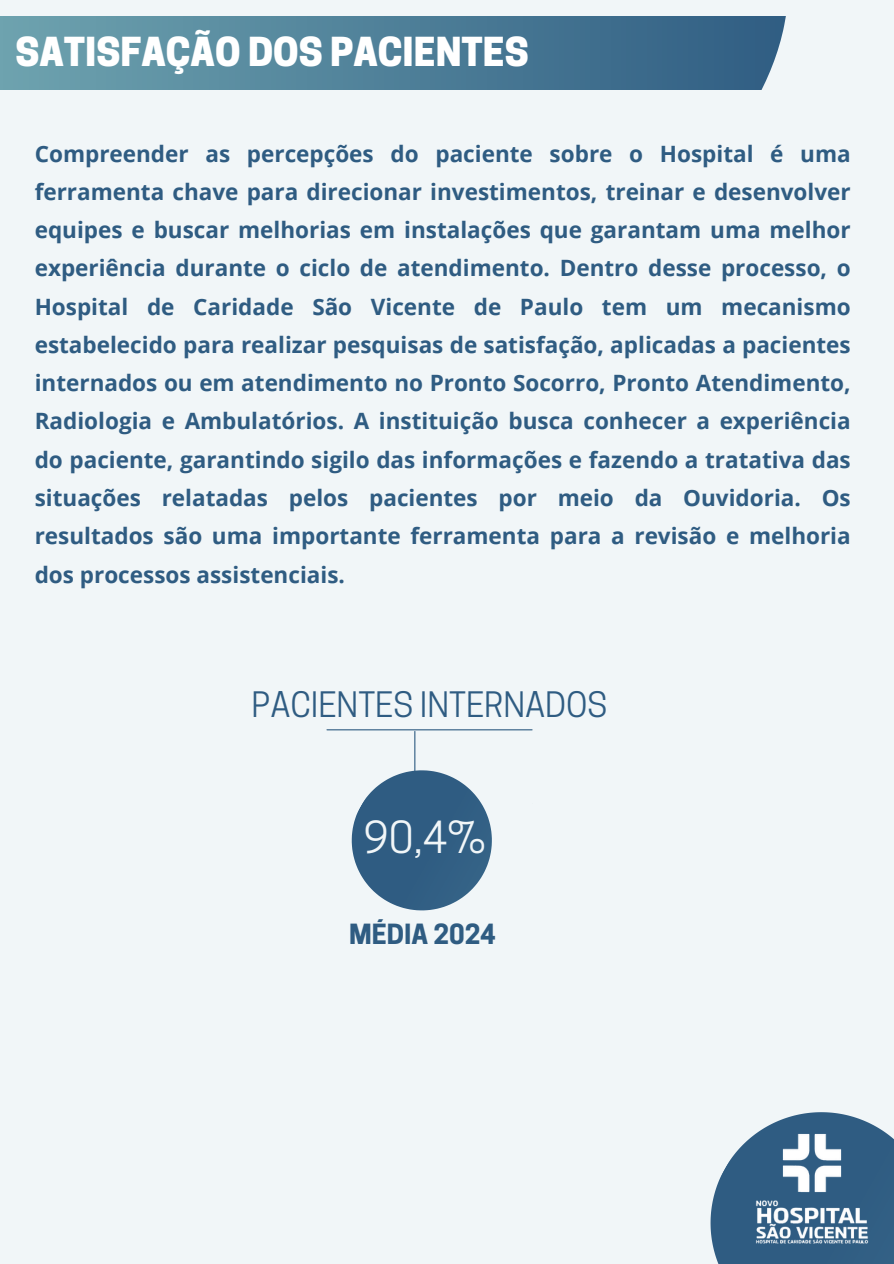
<style>
.page{position:relative;width:894px;height:1264px;background:#fff}
.page>*{position:absolute;margin:0;border:0;box-sizing:border-box;transform-origin:0 0}
.t1{font:41.55px "Cooper Hewitt";color:#f1f6f8}
.t2{font:800 37.5px "Cooper Hewitt";color:#fff}
.t3{font:33px "Cooper Hewitt";color:#2f5c82}
.t4{font:700 26.1px "Cooper Hewitt";color:#2f5c82}
.t5{font:700 22.5px/38.2px "Open Sans";color:#2f5c82;text-align:justify}
</style>
<div class="page">
<div style="left:0;top:0;width:893px;height:1263px;background:#f1f6f8"></div>
<svg style="left:0;top:16px;width:786px;height:74px;background:#51819a"></svg>
<svg style="left:710px;top:1112px;width:183px;height:151px"></svg>
<img style="left:741px;top:1118px;width:141px;height:141px">
<svg style="left:351px;top:745px;width:141px;height:166px"></svg>
<hr style="left:414px;top:731px;width:1px;height:151px;background:#2f5c82">
<hr style="left:327px;top:729px;width:205px;height:1px;background:#2f5c82">
<h1 class="t2" style="left:15px;top:37px;width:514px">SATISFAÇÃO DOS PACIENTES</h1>
<p class="t5" style="left:35px;top:134px;width:817px">Compreender as percepções do paciente sobre o Hospital é uma ferramenta chave para direcionar investimentos, treinar e desenvolver equipes e buscar melhorias em instalações que garantam uma melhor experiência durante o ciclo de atendimento. Dentro desse processo, o Hospital de Caridade São Vicente de Paulo tem um mecanismo estabelecido para realizar pesquisas de satisfação, aplicadas a pacientes internados ou em atendimento no Pronto Socorro, Pronto Atendimento, Radiologia e Ambulatórios. A instituição busca conhecer a experiência do paciente, garantindo sigilo das informações e fazendo a tratativa das situações relatadas pelos pacientes por meio da Ouvidoria. Os resultados são uma importante ferramenta para a revisão e melhoria dos processos assistenciais.</p>
<p class="t3" style="left:251px;top:692px;width:357px">PACIENTES INTERNADOS</p>
<h2 class="t1" style="left:364px;top:822px;width:123px">90,4%</h2>
<h3 class="t4" style="left:349px;top:924px;width:148px">MÉDIA 2024</h3>
</div>
